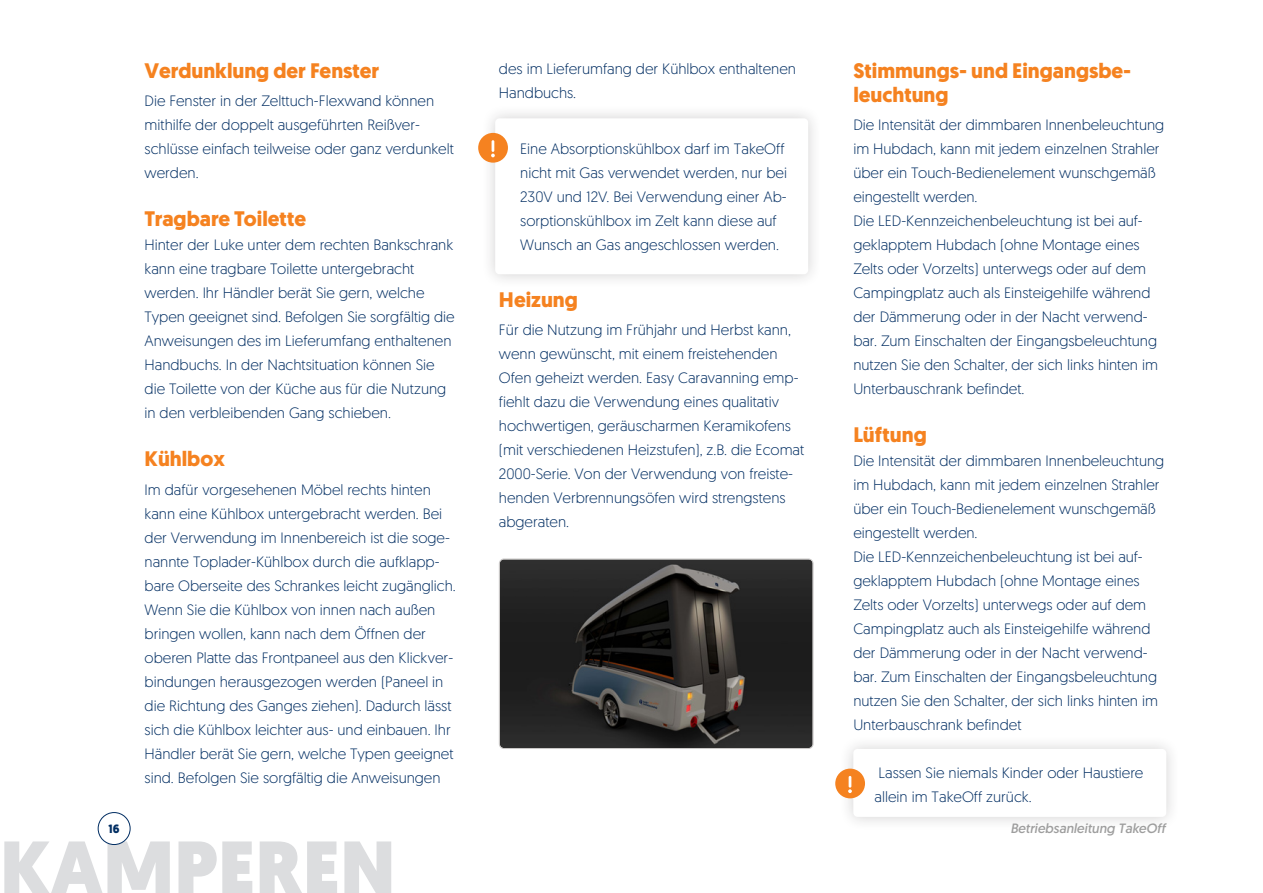
<style>
.page{position:relative;width:1263px;height:893px;background:#fff}
.page>*{position:absolute;margin:0;border:0;box-sizing:border-box;transform-origin:0 0}
.t1{font:900 75px "Geomanist";color:#dcdddf}
.t2{font:700 21px/24px "Geomanist";color:#f58220}
.t3{font:300 15px/24px "Geomanist";color:#002d62}
.t4{font:italic 13.5px "Geomanist";color:#9e9e9e}
.t5{font:700 12px "Geomanist";color:#002d62}
</style>
<div class="page">
<div style="left:839px;top:735px;width:341px;height:96px;background:#231f20;opacity:.2"></div>
<div style="left:853px;top:749px;width:313px;height:68px;background:#fff;border-radius:4px"></div>
<div style="left:98px;top:812px;width:32px;height:33px;border:1px solid #002d62;border-radius:50%"></div>
<div style="left:481px;top:104px;width:341px;height:185px;background:#231f20;opacity:.2"></div>
<div style="left:495px;top:118px;width:313px;height:156px;background:#fff;border-radius:4px"></div>
<div style="left:478px;top:133px;width:30px;height:30px;background:#f58220;border-radius:50%"></div>
<svg style="left:491px;top:140px;width:4px;height:17px"></svg>
<div style="left:835px;top:769px;width:30px;height:29px;background:#f58220;border-radius:50%"></div>
<svg style="left:848px;top:776px;width:4px;height:17px"></svg>
<img style="left:500px;top:559px;width:313px;height:188px">
<div style="left:499px;top:559px;width:314px;height:190px;border:1px solid #c9c7c6;border-radius:5px"></div>
<h2 class="t2" style="left:145px;top:59px;width:236px">Verdunklung der Fenster</h2>
<p class="t3" style="left:145px;top:89px;width:311px">Die Fenster in der Zelttuch-Flexwand können mithilfe der doppelt ausgeführten Reißver&shy;schlüsse einfach teilweise oder ganz verdunkelt werden.</p>
<h2 class="t2" style="left:145px;top:207px;width:163px">Tragbare Toilette</h2>
<p class="t3" style="left:145px;top:233px;width:312px">Hinter der Luke unter dem rechten Bankschrank kann eine tragbare Toilette untergebracht werden. Ihr Händler berät Sie gern, welche Typen geeignet sind. Befolgen Sie sorgfältig die Anweisungen des im Lieferumfang enthaltenen Handbuchs. In der Nachtsituation können Sie die Toilette von der Küche aus für die Nutzung in den verbleibenden Gang schieben.</p>
<h2 class="t2" style="left:145px;top:447px;width:82px">Kühlbox</h2>
<p class="t3" style="left:145px;top:477px;width:313px">Im dafür vorgesehenen Möbel rechts hinten kann eine Kühlbox untergebracht werden. Bei der Verwendung im Innenbereich ist die soge&shy;nannte Toplader-Kühlbox durch die aufklapp&shy;bare Oberseite des Schrankes leicht zugänglich.<br>Wenn Sie die Kühlbox von innen nach außen bringen wollen, kann nach dem Öffnen der oberen Platte das Frontpaneel aus den Klickver&shy;bindungen herausgezogen werden (Paneel in die Richtung des Ganges ziehen). Dadurch lässt sich die Kühlbox leichter aus- und einbauen. Ihr Händler berät Sie gern, welche Typen geeignet sind. Befolgen Sie sorgfältig die Anweisungen</p>
<p class="t3" style="left:499px;top:56px;width:298px">des im Lieferumfang der Kühlbox enthaltenen<br>Handbuchs.</p>
<p class="t3" style="left:520px;top:136px;width:268px">Eine Absorptionskühlbox darf im TakeOff nicht mit Gas verwendet werden, nur bei 230V und 12V. Bei Verwendung einer Ab&shy;sorptionskühlbox im Zelt kann diese auf Wunsch an Gas angeschlossen werden.</p>
<h2 class="t2" style="left:499px;top:287px;width:80px">Heizung</h2>
<p class="t3" style="left:499px;top:317px;width:307px">Für die Nutzung im Frühjahr und Herbst kann, wenn gewünscht, mit einem freistehenden Ofen geheizt werden. Easy Caravanning emp&shy;fiehlt dazu die Verwendung eines qualitativ hochwertigen, geräuscharmen Keramikofens (mit verschiedenen Heizstufen), z.B. die Ecomat 2000-Serie. Von der Verwendung von freiste&shy;henden Verbrennungsöfen wird strengstens abgeraten.</p>
<h2 class="t2" style="left:853px;top:59px;width:279px">Stimmungs- und Eingangsbe&shy;leuchtung</h2>
<p class="t3" style="left:853px;top:113px;width:312px">Die Intensität der dimmbaren Innenbeleuchtung im Hubdach, kann mit jedem einzelnen Strahler über ein Touch-Bedienelement wunschgemäß eingestellt werden.<br>Die LED-Kennzeichenbeleuchtung ist bei auf&shy;geklapptem Hubdach (ohne Montage eines Zelts oder Vorzelts) unterwegs oder auf dem Campingplatz auch als Einsteigehilfe während der Dämmerung oder in der Nacht verwend&shy;bar. Zum Einschalten der Eingangsbeleuchtung nutzen Sie den Schalter, der sich links hinten im Unterbauschrank befindet.</p>
<h2 class="t2" style="left:853px;top:423px;width:75px">Lüftung</h2>
<p class="t3" style="left:853px;top:449px;width:312px">Die Intensität der dimmbaren Innenbeleuchtung im Hubdach, kann mit jedem einzelnen Strahler über ein Touch-Bedienelement wunschgemäß eingestellt werden.<br>Die LED-Kennzeichenbeleuchtung ist bei auf&shy;geklapptem Hubdach (ohne Montage eines Zelts oder Vorzelts) unterwegs oder auf dem Campingplatz auch als Einsteigehilfe während der Dämmerung oder in der Nacht verwend&shy;bar. Zum Einschalten der Eingangsbeleuchtung nutzen Sie den Schalter, der sich links hinten im Unterbauschrank befindet</p>
<p class="t3" style="left:874px;top:761px;width:270px">Lassen Sie niemals Kinder oder Haustiere allein im TakeOff zurück.</p>
<p class="t5" style="left:109px;top:821px;width:13px">16</p>
<p class="t4" style="left:1010px;top:819px;width:156px">Betriebsanleitung TakeOff</p>
<h1 class="t1" style="left:0;top:817px;width:397px">KAMPEREN</h1>
</div>
